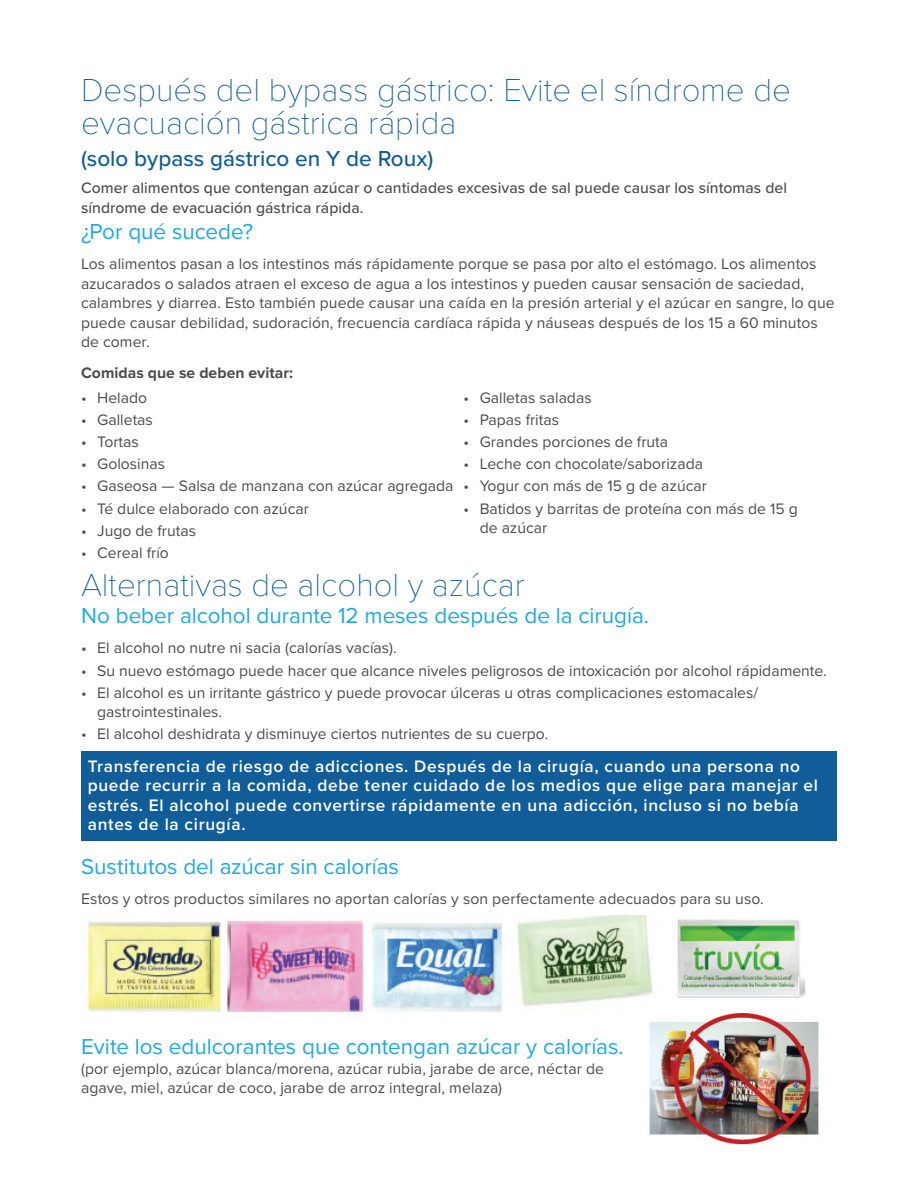
<style>
.page{position:relative;width:918px;height:1188px;background:#fff}
.page>*{position:absolute;margin:0;border:0;box-sizing:border-box;transform-origin:0 0}
.t1{font:100 33px/33px "Proxima Nova T";color:#105d9a}
.t2{font:22.5px "Proxima Nova";color:#1fa9e1}
.t3{font:500 22.5px "Proxima Nova";color:#105d9a}
.t4{font:600 17.25px/19.5px "Proxima Nova";letter-spacing:.04em;color:#fff}
.t5{font:15.75px/19.5px "Proxima Nova";color:#4b4c4d}
.t6{font:500 15.75px/19.5px "Proxima Nova";letter-spacing:.005em;color:#4b4c4d}
.t7{font:700 15.75px "Proxima Nova";letter-spacing:.005em;color:#4b4c4d}
</style>
<div class="page">
<div style="left:81px;top:752px;width:756px;height:89px;background:#105d9a"></div>
<img style="left:88px;top:916px;width:718px;height:96px">
<img style="left:628px;top:1009px;width:191px;height:136px">
<h1 class="t1" style="left:81px;top:72px;width:711px">Después del bypass gástrico: Evite el síndrome de evacuación gástrica rápida</h1>
<h2 class="t3" style="left:81px;top:142px;width:354px">(solo bypass gástrico en Y de Roux)</h2>
<p class="t6" style="left:81px;top:178px;width:708px">Comer alimentos que contengan azúcar o cantidades excesivas de sal puede causar los síntomas del síndrome de evacuación gástrica rápida.</p>
<h2 class="t2" style="left:81px;top:215px;width:174px">¿Por qué sucede?</h2>
<p class="t5" style="left:81px;top:254px;width:755px">Los alimentos pasan a los intestinos más rápidamente porque se pasa por alto el estómago. Los alimentos azucarados o salados atraen el exceso de agua a los intestinos y pueden causar sensación de saciedad, calambres y diarrea. Esto también puede causar una caída en la presión arterial y el azúcar en sangre, lo que puede causar debilidad, sudoración, frecuencia cardíaca rápida y náuseas después de los 15 a 60 minutos de comer.</p>
<p class="t7" style="left:81px;top:361px;width:214px">Comidas que se deben evitar:</p>
<p class="t5" style="left:81px;top:387px;width:68px">• Helado</p>
<p class="t5" style="left:81px;top:409px;width:73px">• Galletas</p>
<p class="t5" style="left:81px;top:431px;width:59px">• Tortas</p>
<p class="t5" style="left:81px;top:454px;width:86px">• Golosinas</p>
<p class="t5" style="left:81px;top:476px;width:374px">• Gaseosa — Salsa de manzana con azúcar agregada</p>
<p class="t5" style="left:81px;top:498px;width:229px">• Té dulce elaborado con azúcar</p>
<p class="t5" style="left:81px;top:520px;width:117px">• Jugo de frutas</p>
<p class="t5" style="left:81px;top:542px;width:89px">• Cereal frío</p>
<p class="t5" style="left:464px;top:387px;width:130px">• Galletas saladas</p>
<p class="t5" style="left:464px;top:409px;width:97px">• Papas fritas</p>
<p class="t5" style="left:464px;top:431px;width:206px">• Grandes porciones de fruta</p>
<p class="t5" style="left:464px;top:454px;width:241px">• Leche con chocolate/saborizada</p>
<p class="t5" style="left:464px;top:476px;width:245px">• Yogur con más de 15 g de azúcar</p>
<p class="t5" style="left:480px;top:498px;width:320px;text-indent:-16px">• Batidos y barritas de proteína con más de 15 g de azúcar</p>
<h1 class="t1" style="left:81px;top:567px;width:445px">Alternativas de alcohol y azúcar</h1>
<h2 class="t2" style="left:81px;top:599px;width:570px">No beber alcohol durante 12 meses después de la cirugía.</h2>
<p class="t5" style="left:81px;top:638px;width:317px">• El alcohol no nutre ni sacia (calorías vacías).</p>
<p class="t5" style="left:81px;top:660px;width:747px">• Su nuevo estómago puede hacer que alcance niveles peligrosos de intoxicación por alcohol rápidamente.</p>
<p class="t5" style="left:97px;top:682px;width:662px;text-indent:-16px">• El alcohol es un irritante gástrico y puede provocar úlceras u otras complicaciones estomacales/ gastrointestinales.</p>
<p class="t5" style="left:81px;top:724px;width:469px">• El alcohol deshidrata y disminuye ciertos nutrientes de su cuerpo.</p>
<p class="t4" style="left:88px;top:756px;width:732px">Transferencia de riesgo de adicciones. Después de la cirugía, cuando una persona no puede recurrir a la comida, debe tener cuidado de los medios que elige para manejar el estrés. El alcohol puede convertirse rápidamente en una adicción, incluso si no bebía antes de la cirugía.</p>
<h2 class="t2" style="left:81px;top:850px;width:319px">Sustitutos del azúcar sin calorías</h2>
<p class="t5" style="left:81px;top:888px;width:684px">Estos y otros productos similares no aportan calorías y son perfectamente adecuados para su uso.</p>
<h2 class="t2" style="left:81px;top:1030px;width:544px">Evite los edulcorantes que contengan azúcar y calorías.</h2>
<p class="t5" style="left:81px;top:1058px;width:525px">(por ejemplo, azúcar blanca/morena, azúcar rubia, jarabe de arce, néctar de agave, miel, azúcar de coco, jarabe de arroz integral, melaza)</p>
</div>
